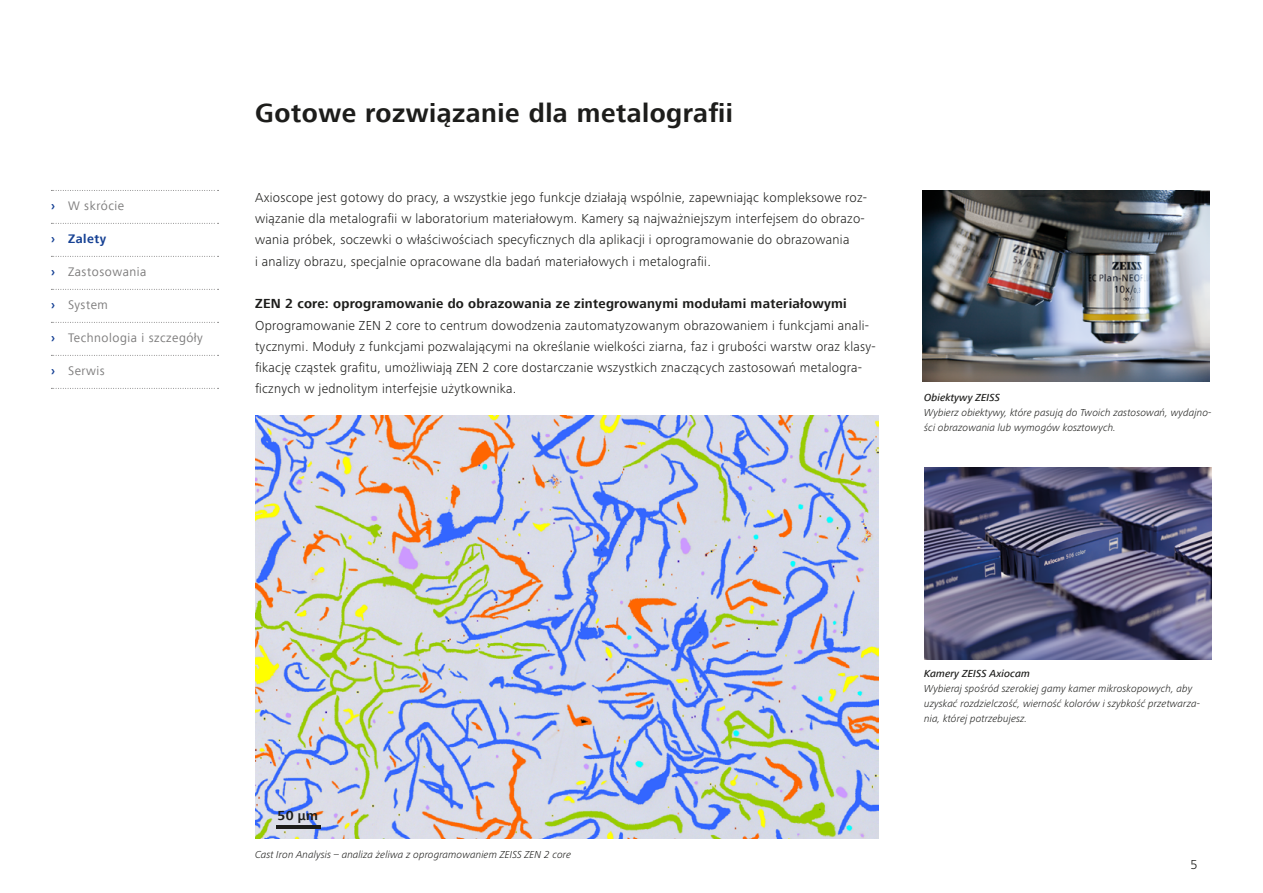
<style>
.page{position:relative;width:1263px;height:893px;background:#fff}
.page>*{position:absolute;margin:0;border:0;box-sizing:border-box;transform-origin:0 0}
.t1{font:700 27px "ZEISS Frutiger Next W1 G";letter-spacing:.02em;color:#1d1d1b}
.t2{font:300 13.5px/21.3px "Zeiss Frutiger Next Pro";letter-spacing:.02em;color:#1d1d1b}
.t3{font:700 13.5px "ZEISS Frutiger Next W1 G";letter-spacing:.02em;color:#1d1d1b}
.t4{font:12.75px "ZEISS Frutiger Next W1 G";letter-spacing:.04em;color:#7c7b7b}
.t5{font:700 12.75px "ZEISS Frutiger Next W1 G";letter-spacing:.04em;color:#164194}
.t6{font:italic 300 10.5px/15px "Zeiss Frutiger Next Pro";letter-spacing:.005em;color:#1d1d1b}
.t7{font:10.5px "ZEISS Frutiger Next W1 G Med It";letter-spacing:.005em;color:#1d1d1b}
.s1{font-weight:700;color:#164194}
</style>
<div class="page">
<img style="left:923px;top:190px;width:287px;height:191px">
<img style="left:925px;top:468px;width:287px;height:191px">
<img style="left:255px;top:416px;width:623px;height:422px">
<hr style="left:276px;top:825px;width:45px;height:3px;background:#1d1d1b">
<svg style="left:51px;top:190px;width:168px;height:1px"></svg>
<svg style="left:51px;top:223px;width:168px;height:1px"></svg>
<svg style="left:51px;top:256px;width:168px;height:1px"></svg>
<svg style="left:51px;top:289px;width:168px;height:1px"></svg>
<svg style="left:51px;top:322px;width:168px;height:1px"></svg>
<svg style="left:51px;top:355px;width:168px;height:1px"></svg>
<svg style="left:51px;top:388px;width:168px;height:1px"></svg>
<p class="t4" style="left:51px;top:199px;width:75px"><span class="s1">›</span> W skrócie</p>
<p class="t5" style="left:51px;top:232px;width:57px">› Zalety</p>
<p class="t4" style="left:51px;top:265px;width:97px"><span class="s1">›</span> Zastosowania</p>
<p class="t4" style="left:51px;top:298px;width:58px"><span class="s1">›</span> System</p>
<p class="t4" style="left:51px;top:331px;width:153px"><span class="s1">›</span> Technologia i szczegóły</p>
<p class="t4" style="left:51px;top:364px;width:55px"><span class="s1">›</span> Serwis</p>
<h1 class="t1" style="left:255px;top:97px;width:479px">Gotowe rozwiązanie dla metalografii</h1>
<p class="t2" style="left:255px;top:187px;width:614px">Axioscope jest gotowy do pracy, a wszystkie jego funkcje działają wspólnie, zapewniając kompleksowe roz&shy;wiązanie dla metalografii w laboratorium materiałowym. Kamery są najważniejszym interfejsem do obrazo&shy;wania próbek, soczewki o właściwościach specyficznych dla aplikacji i oprogramowanie do obrazowania<br>i analizy obrazu, specjalnie opracowane dla badań materiałowych i metalografii.</p>
<p class="t3" style="left:255px;top:296px;width:593px">ZEN 2 core: oprogramowanie do obrazowania ze zintegrowanymi modułami materiałowymi</p>
<p class="t2" style="left:255px;top:314px;width:622px">Oprogramowanie ZEN 2 core to centrum dowodzenia zautomatyzowanym obrazowaniem i funkcjami anali&shy;tycznymi. Moduły z funkcjami pozwalającymi na określanie wielkości ziarna, faz i grubości warstw oraz klasy&shy;fikację cząstek grafitu, umożliwiają ZEN 2 core dostarczanie wszystkich znaczących zastosowań metalogra&shy;ficznych w jednolitym interfejsie użytkownika.</p>
<p class="t7" style="left:924px;top:391px;width:77px">Obiektywy ZEISS</p>
<p class="t6" style="left:924px;top:405px;width:289px">Wybierz obiektywy, które pasują do Twoich zastosowań, wydajno&shy;ści obrazowania lub wymogów kosztowych.</p>
<p class="t3" style="left:277px;top:807px;width:42px">50 µm</p>
<p class="t6" style="left:255px;top:846px;width:318px">Cast Iron Analysis – analiza żeliwa z oprogramowaniem ZEISS ZEN 2 core</p>
<p class="t7" style="left:924px;top:668px;width:107px">Kamery ZEISS Axiocam</p>
<p class="t6" style="left:924px;top:681px;width:277px">Wybieraj spośród szerokiej gamy kamer mikroskopowych, aby uzyskać rozdzielczość, wierność kolorów i szybkość przetwarza&shy;nia, której potrzebujesz.</p>
<p class="t2" style="left:1190px;top:853px;width:9px">5</p>
</div>
